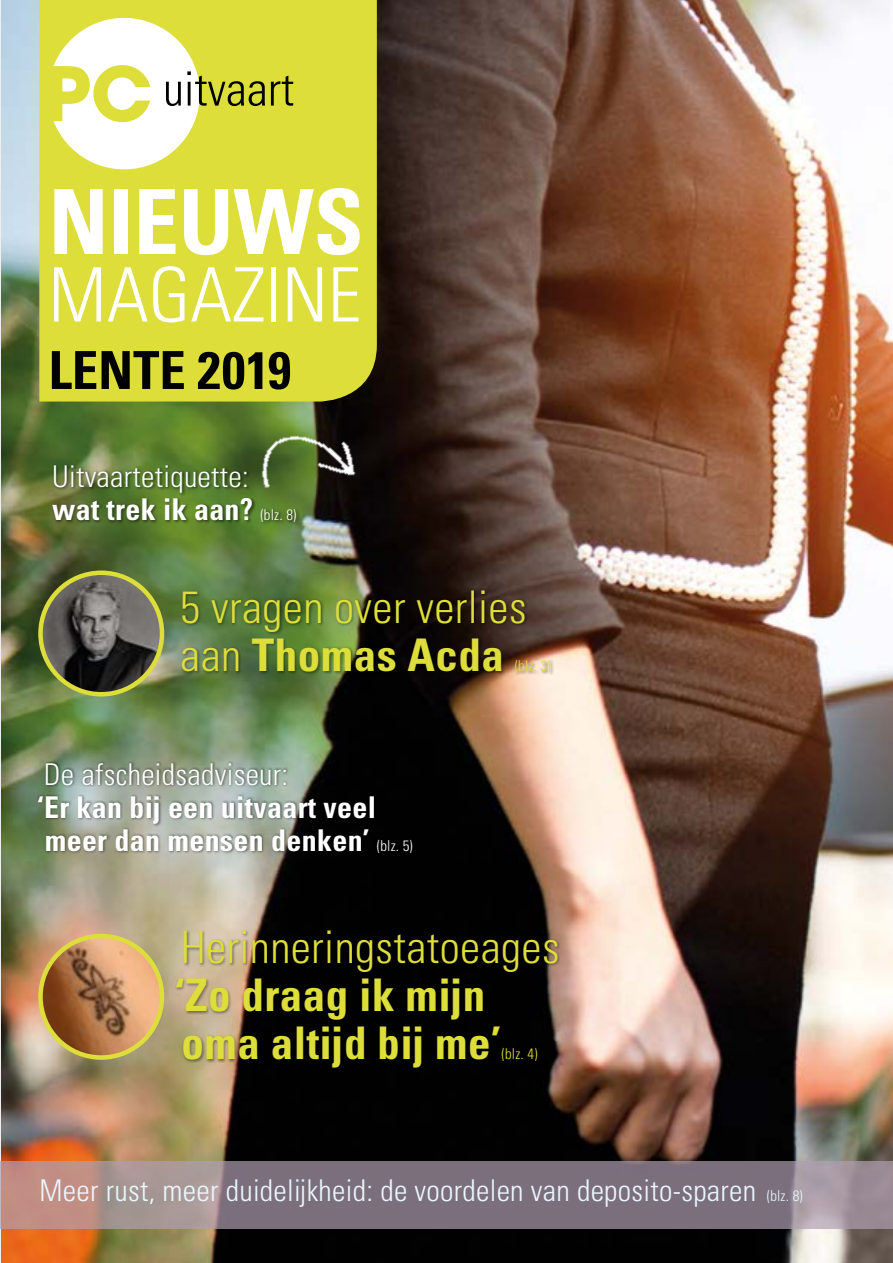
<style>
.page{position:relative;width:893px;height:1263px;background:#fff}
.page>*{position:absolute;margin:0;border:0;box-sizing:border-box;transform-origin:0 0}
.t1{font:700 condensed 90px "Univers LT Pro";color:#fff}
.t2{font:300 condensed 75px "Univers LT Pro";color:#fff}
.t3{font:700 condensed 52.5px "Univers LT Pro";color:#000}
.t4{font:300 condensed 45px/48px "Univers LT Pro";letter-spacing:.01em;color:#ddde3a}
.t5{font:700 condensed 45px/48px "Univers LT Pro";letter-spacing:.01em;color:#ddde3a}
.t6{font:300 condensed 30px "Univers LT Pro";letter-spacing:.01em;color:#eaf6fe}
.t7{font:300 condensed 30px/33px "Univers LT Pro";letter-spacing:.01em;color:#fff}
.t8{font:700 condensed 30px/33px "Univers LT Pro";letter-spacing:.01em;color:#fff}
.t9{font:300 condensed 15px "Univers LT Pro";letter-spacing:.01em;color:#ddde3a}
.s1{font-weight:700}
.s2{font-size:15px}
.s3{font-weight:300;font-size:15px}
</style>
<div class="page">
<img style="left:1px;top:0;width:892px;height:1263px">
<div style="left:175px;top:930px;width:384px;height:143px;background:#000;opacity:.4"></div>
<div style="left:39px;top:0;width:338px;height:401px;background:#ddde3a"></div>
<svg style="left:54px;top:18px;width:239px;height:151px"></svg>
<img style="left:40px;top:936px;width:122px;height:121px;border-radius:61px">
<div style="left:38px;top:934px;width:126px;height:126px;border:4px solid #ddde3a;border-radius:50%"></div>
<div style="left:52px;top:465px;width:247px;height:60px;background:#000;opacity:.5"></div>
<div style="left:36px;top:761px;width:380px;height:93px;background:#000;opacity:.5"></div>
<div style="left:181px;top:589px;width:372px;height:86px;background:#000;opacity:.4"></div>
<img style="left:40px;top:573px;width:122px;height:121px;border-radius:61px">
<div style="left:38px;top:570px;width:126px;height:126px;border:4px solid #ddde3a;border-radius:50%"></div>
<img style="left:242px;top:384px;width:179px;height:178px">
<svg style="left:0;top:1161px;width:893px;height:68px;fill:#7b6f7c"></svg>
<h1 class="t1" style="left:49px;top:167px;width:317px">NIEUWS</h1>
<h2 class="t2" style="left:49px;top:244px;width:314px">MAGAZINE</h2>
<h3 class="t3" style="left:49px;top:338px;width:244px">LENTE 2019</h3>
<p class="t7" style="left:52px;top:458px;width:246px">Uitvaartetiquette: <span class="s1">wat trek ik aan?</span> <span class="s2">(blz. 8)</span></p>
<h3 class="t4" style="left:180px;top:580px;width:348px">5 vragen over verlies aan <span class="s1">Thomas Acda</span></h3>
<p class="t9" style="left:515px;top:655px;width:38px">(blz. 3)</p>
<p class="t7" style="left:44px;top:756px;width:246px">De afscheidsadviseur:</p>
<p class="t8" style="left:37px;top:790px;width:377px">‘Er kan bij een uitvaart veel meer dan mensen denken’ <span class="s3">(blz. 5)</span></p>
<h3 class="t4" style="left:181px;top:921px;width:380px">Herinneringstatoeages</h3>
<h3 class="t5" style="left:175px;top:970px;width:328px">‘Zo draag ik mijn oma altijd bij me’</h3>
<p class="t9" style="left:502px;top:1044px;width:38px">(blz. 4)</p>
<p class="t6" style="left:39px;top:1170px;width:765px">Meer rust, meer duidelijkheid: de voordelen van deposito-sparen <span class="s2">(blz. 8)</span></p>
</div>
